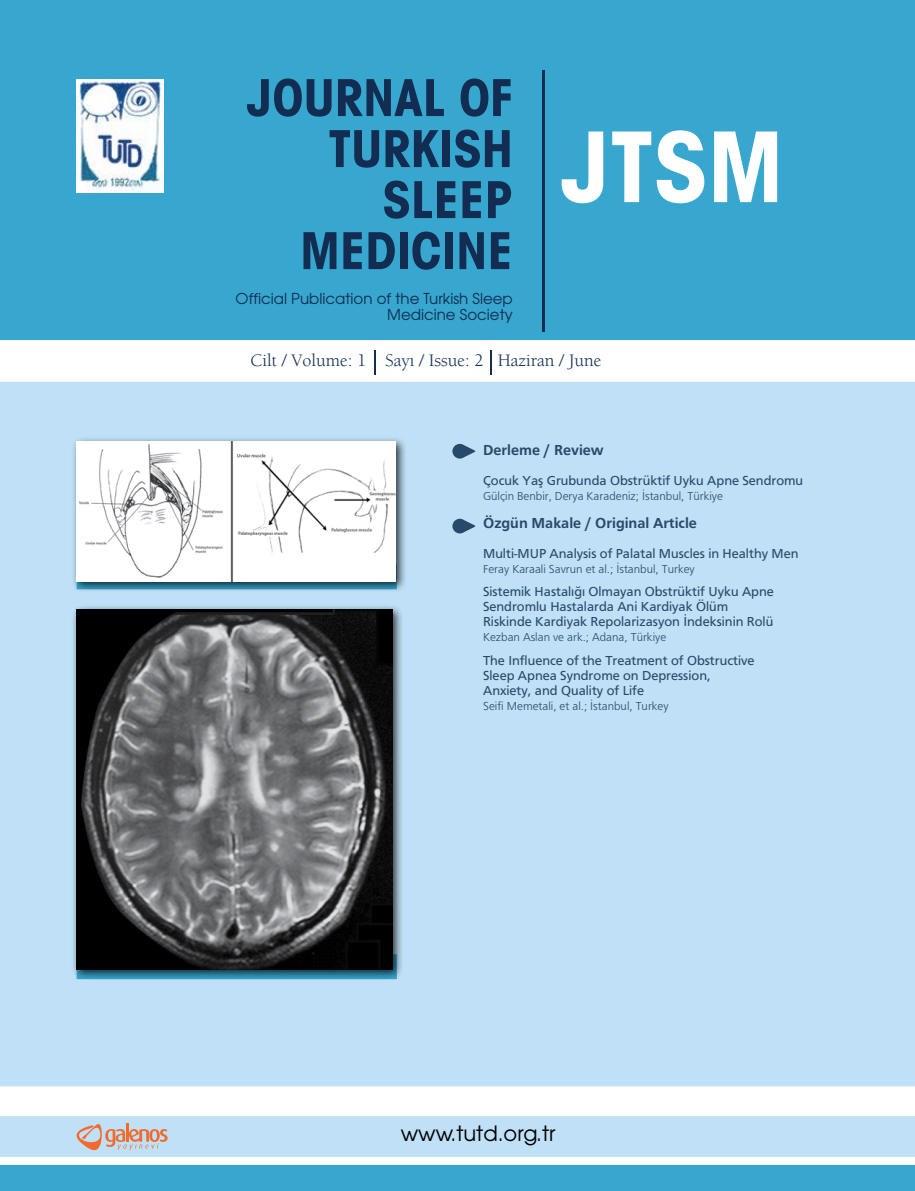
<style>
.page{position:relative;width:915px;height:1191px;background:#fff}
.page>*{position:absolute;margin:0;border:0;box-sizing:border-box;transform-origin:0 0}
.t1{font:97.5px "Avant Garde Cond Bold Tr";color:#fff}
.t2{font:51px/51px "Avant Garde Cond Bold Tr";color:#122d51;text-align:right}
.t3{font:21px "Avant Garde Tr";color:#000}
.t4{font:18px "Berkeley";color:#122d51}
.t5{font:15px/16.5px "Avant Garde Tr";color:#122d51;text-align:right}
.t6{font:500 15px "Frutus";color:#264a69}
.t7{font:13.5px/15px "Frutus";color:#264a69}
.t8{font:300 12px "Frutus";color:#264a69}
</style>
<div class="page">
<div style="left:0;top:0;width:914px;height:340px;background:#38a7cf"></div>
<div style="left:0;top:382px;width:914px;height:704px;background:#bfe0f6"></div>
<div style="left:0;top:1165px;width:914px;height:26px;background:#38a7cf"></div>
<img style="left:77px;top:79px;width:86px;height:113px">
<hr style="left:542px;top:70px;width:3px;height:261px;background:#122d51">
<hr style="left:374px;top:349px;width:2px;height:25px;background:#122d51">
<hr style="left:489px;top:349px;width:2px;height:25px;background:#122d51">
<div style="left:71px;top:436px;width:336px;height:156px;background:#000;opacity:.75"></div>
<img style="left:77px;top:441px;width:318px;height:140px">
<div style="left:71px;top:604px;width:332px;height:376px;background:#000;opacity:.75"></div>
<img style="left:77px;top:609px;width:315px;height:360px">
<svg style="left:452px;top:444px;width:23px;height:14px"></svg>
<svg style="left:452px;top:519px;width:23px;height:14px"></svg>
<div style="left:0;top:1116px;width:914px;height:40px;background:#bfe0f6"></div>
<h2 class="t2" style="left:247px;top:71px;width:267px">JOURNAL OF<br>TURKISH<br>SLEEP<br>MEDICINE</h2>
<p class="t5" style="left:235px;top:290px;width:278px">Official Publication of the Turkish Sleep<br>Medicine Society</p>
<h1 class="t1" style="left:561px;top:104px;width:224px">JTSM</h1>
<h3 class="t4" style="left:250px;top:349px;width:352px">Cilt / Volume: 1 Sayı / Issue: 2 Haziran / June</h3>
<p class="t6" style="left:483px;top:441px;width:122px">Derleme / Review</p>
<p class="t7" style="left:483px;top:473px;width:321px">Çocuk Yaş Grubunda Obstrüktif Uyku Apne Sendromu</p>
<p class="t8" style="left:483px;top:489px;width:241px">Gülçin Benbir, Derya Karadeniz; İstanbul, Türkiye</p>
<p class="t6" style="left:483px;top:514px;width:215px">Özgün Makale / Original Article</p>
<p class="t7" style="left:483px;top:545px;width:317px">Multi-MUP Analysis of Palatal Muscles in Healthy Men</p>
<p class="t8" style="left:483px;top:562px;width:213px">Feray Karaali Savrun et al.; İstanbul, Turkey</p>
<p class="t7" style="left:483px;top:584px;width:292px">Sistemik Hastalığı Olmayan Obstrüktif Uyku Apne<br>Sendromlu Hastalarda Ani Kardiyak Ölüm<br>Riskinde Kardiyak Repolarizasyon İndeksinin Rolü</p>
<p class="t8" style="left:483px;top:630px;width:184px">Kezban Aslan ve ark.; Adana, Türkiye</p>
<p class="t7" style="left:483px;top:652px;width:273px">The Influence of the Treatment of Obstructive<br>Sleep Apnea Syndrome on Depression,<br>Anxiety, and Quality of Life</p>
<p class="t8" style="left:483px;top:699px;width:187px">Seifi Memetali, et al.; İstanbul, Turkey</p>
<h3 class="t3" style="left:400px;top:1120px;width:156px">www.tutd.org.tr</h3>
</div>
